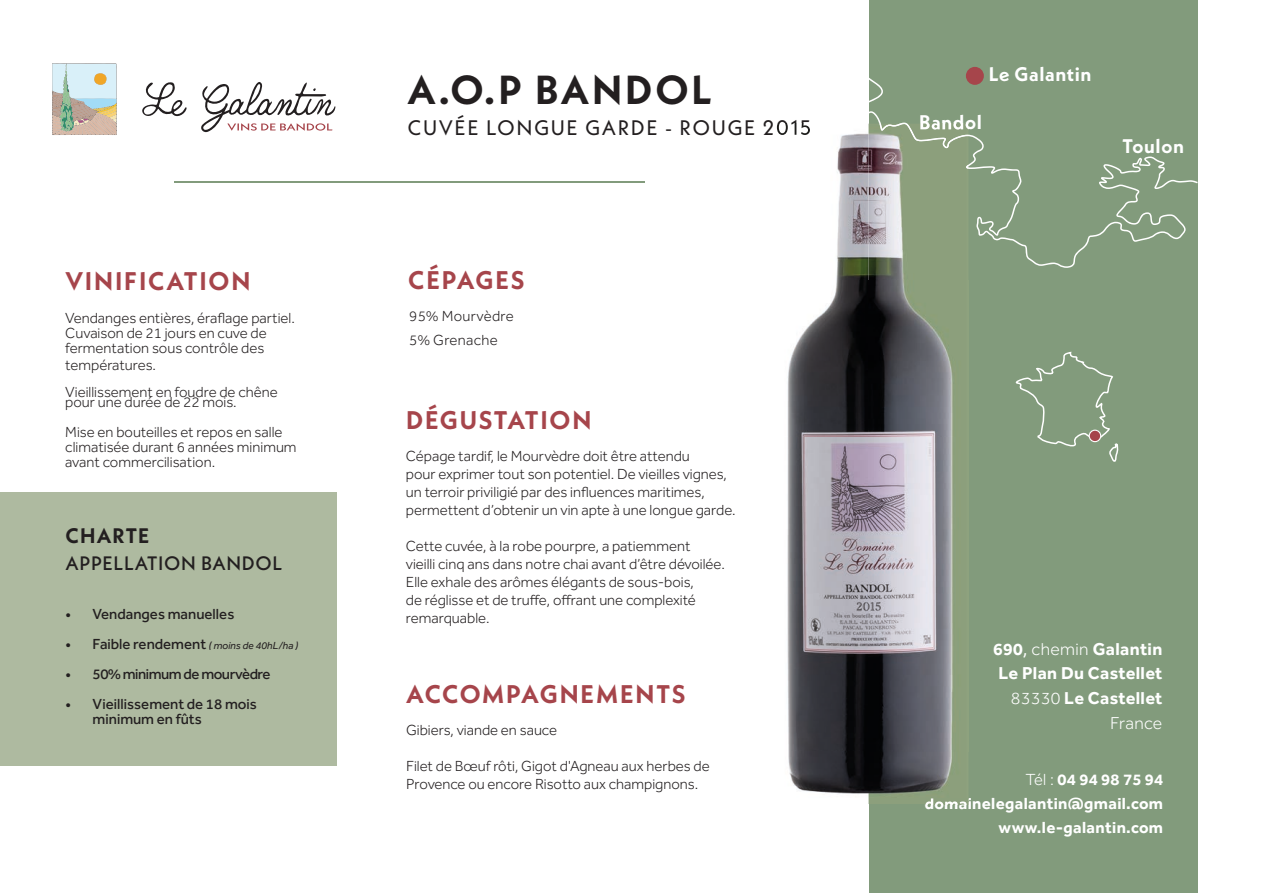
<style>
.page{position:relative;width:1263px;height:893px;background:#fff}
.page>*{position:absolute;margin:0;border:0;box-sizing:border-box;transform-origin:0 0}
.t1{font:700 40.5px "Neue Kabel";letter-spacing:.075em;color:#231f20}
.t2{font:700 25.5px "Neue Kabel";letter-spacing:.075em;color:#a6454b}
.t3{font:21px "Neue Kabel";letter-spacing:.075em;color:#231f20}
.t4{font:700 21px "Neue Kabel";letter-spacing:.055em;color:#231f20}
.t5{font:700 19.65px "Neue Kabel";letter-spacing:.035em;color:#fff}
.t6{font:500 19.5px "Neue Kabel";letter-spacing:.035em;color:#231f20}
.t7{font:700 17.7px/24.8px "Effra CC";letter-spacing:.02em;color:#fff;text-align:right}
.t8{font:700 16.5px/24px "Effra CC";letter-spacing:.02em;color:#fff;text-align:right}
.t9{font:300 15px/18px "Effra CC";color:#231f20}
.t10{font:500 15px/15px "Effra CC";color:#231f20}
.t11{font:300 15px/24px "Effra CC";letter-spacing:.02em;color:#231f20}
.t12{font:500 15px "Effra CC";letter-spacing:-.025em;color:#231f20}
.s1{font-weight:400;font-style:italic;font-size:10.5px}
.s2{font-weight:400}
.s3{font-weight:300}
</style>
<div class="page">
<div style="left:868px;top:0;width:329px;height:893px;background:#829b7c"></div>
<div style="left:0;top:492px;width:337px;height:274px;background:#aebaa0"></div>
<svg style="left:868px;top:75px;width:330px;height:193px"></svg>
<svg style="left:52px;top:63px;width:65px;height:72px;background:#c6ccc2"></svg>
<svg style="left:142px;top:82px;width:45px;height:35px"></svg>
<svg style="left:201px;top:82px;width:135px;height:51px"></svg>
<div style="left:966px;top:67px;width:18px;height:18px;background:#a6454b;border-radius:50%"></div>
<svg style="left:1015px;top:351px;width:104px;height:111px"></svg>
<hr style="left:174px;top:181px;width:471px;height:1px;background:#829b7c">
<img style="left:787px;top:124px;width:181px;height:680px">
<img style="left:879px;top:124px;width:89px;height:45px">
<img style="left:776px;top:124px;width:34px;height:11px">
<img style="left:920px;top:124px;width:48px;height:6px">
<img style="left:925px;top:798px;width:43px;height:6px">
<h1 class="t1" style="left:407px;top:65px;width:306px">A.O.P BANDOL</h1>
<h3 class="t3" style="left:407px;top:114px;width:405px">CUVÉE LONGUE GARDE - ROUGE 2015</h3>
<h3 class="t5" style="left:919px;top:110px;width:64px">Bandol</h3>
<h3 class="t5" style="left:989px;top:62px;width:104px">Le Galantin</h3>
<h3 class="t5" style="left:1122px;top:134px;width:63px">Toulon</h3>
<h2 class="t2" style="left:408px;top:264px;width:118px">CÉPAGES</h2>
<p class="t11" style="left:409px;top:306px;width:106px">95% Mourvèdre<br>5% Grenache</p>
<h2 class="t2" style="left:65px;top:265px;width:187px">VINIFICATION</h2>
<p class="t9" style="left:65px;top:312px;width:231px;line-height:15px">Vendanges entières, éraflage partiel.<br>Cuvaison de 21 jours en cuve de fermentation sous contrôle des</p>
<p class="t9" style="left:65px;top:353px;width:214px;line-height:27px">températures.<br>Vieillissement en foudre de chêne</p>
<p class="t9" style="left:65px;top:389px;width:219px;line-height:30px">pour une durée de 22 mois.<br>Mise en bouteilles et repos en salle</p>
<p class="t9" style="left:65px;top:441px;width:233px;line-height:15px">climatisée durant 6 années minimum avant commercilisation.</p>
<p class="t9" style="left:406px;top:448px;width:331px">Cépage tardif, le Mourvèdre doit être attendu<br>pour exprimer tout son potentiel. De vieilles vignes, un terroir priviligié par des influences maritimes, permettent d’obtenir un vin apte à une longue garde.</p>
<p class="t9" style="left:406px;top:538px;width:321px">Cette cuvée, à la robe pourpre, a patiemment<br>vieilli cinq ans dans notre chai avant d’être dévoilée.<br>Elle exhale des arômes élégants de sous-bois,<br>de réglisse et de truffe, offrant une complexité remarquable.</p>
<h2 class="t2" style="left:406px;top:404px;width:187px">DÉGUSTATION</h2>
<h3 class="t4" style="left:66px;top:523px;width:85px">CHARTE</h3>
<h3 class="t6" style="left:66px;top:550px;width:218px">APPELLATION BANDOL</h3>
<p class="t10" style="left:66px;top:608px;width:170px">• Vendanges manuelles</p>
<p class="t10" style="left:66px;top:638px;width:234px">• Faible rendement <span class="s1">( moins de 40hL/ha )</span></p>
<p class="t12" style="left:66px;top:664px;width:206px">• 50% minimum de mourvèdre</p>
<p class="t10" style="left:93px;top:698px;width:166px;text-indent:-27px">• Vieillissement de 18 mois minimum en fûts</p>
<h2 class="t2" style="left:406px;top:678px;width:281px">ACCOMPAGNEMENTS</h2>
<p class="t9" style="left:406px;top:723px;width:152px">Gibiers, viande en sauce</p>
<p class="t9" style="left:406px;top:759px;width:305px">Filet de Bœuf rôti, Gigot d'Agneau aux herbes de<br>Provence ou encore Risotto aux champignons.</p>
<p class="t7" style="left:993px;top:638px;width:171px">690<span class="s2">,</span> <span class="s3">chemin</span> Galantin<br>Le Plan Du Castellet<br><span class="s3">83330</span> Le Castellet<br><span class="s3">France</span></p>
<p class="t8" style="left:925px;top:769px;width:240px"><span class="s3">Tél :</span> 04 94 98 75 94 domainelegalantin@gmail.com www.le-galantin.com</p>
</div>
